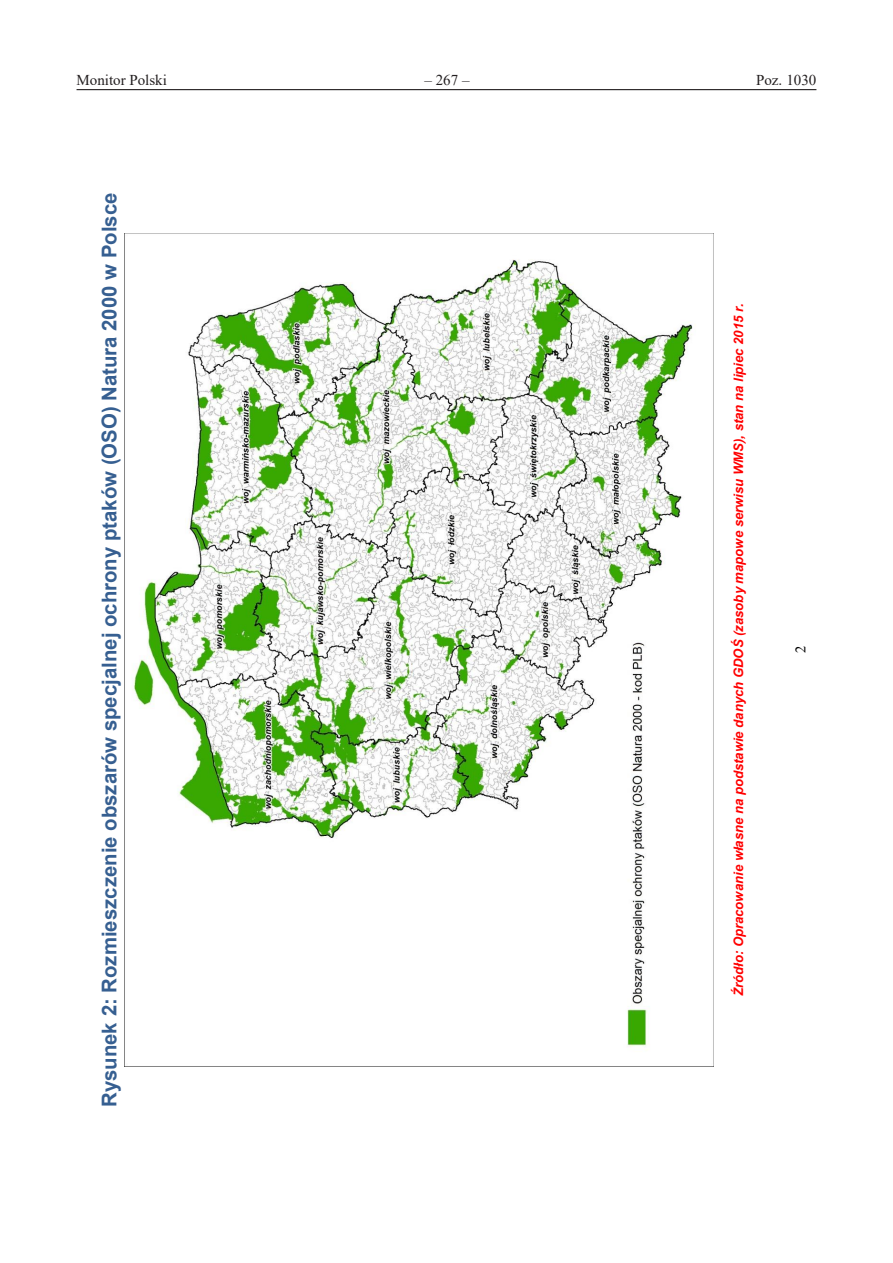
<style>
.page{position:relative;width:893px;height:1263px;background:#fff}
.page>*{position:absolute;margin:0;border:0;box-sizing:border-box;transform-origin:0 0}
.t1{font:700 20.4px "Arial";color:#365f91}
.t2{font:15px "Times New Roman";color:#231f20}
.t3{font:14.55px "Times New Roman";color:#000}
.t4{font:italic 700 13.05px "Arial";color:#f00}
.s1{font-style:inherit}
</style>
<div class="page">
<hr style="left:77px;top:89px;width:739px;height:1px;background:#231f20">
<img style="left:124px;top:234px;width:589px;height:833px">
<p class="t2" style="left:77px;top:69px;width:92px">Monitor Polski</p>
<p class="t2" style="left:425px;top:69px;width:46px">– 267 –</p>
<p class="t2" style="left:756px;top:69px;width:62px">Poz. 1030</p>
<h1 class="t1" style="left:95px;top:1107px;width:916px;rotate:-90deg"><span class="s1">Rysunek 2</span>: Rozmieszczenie obszarów specjalnej ochrony ptaków (OSO) Natura 2000 w Polsce</h1>
<p class="t4" style="left:730px;top:996px;width:694px;rotate:-90deg">Źródło: Opracowanie własne na podstawie danych GDOŚ (zasoby mapowe serwisu WMS), stan na lipiec 2015 r.</p>
<p class="t3" style="left:790px;top:653px;width:9px;rotate:-90deg">2</p>
</div>
